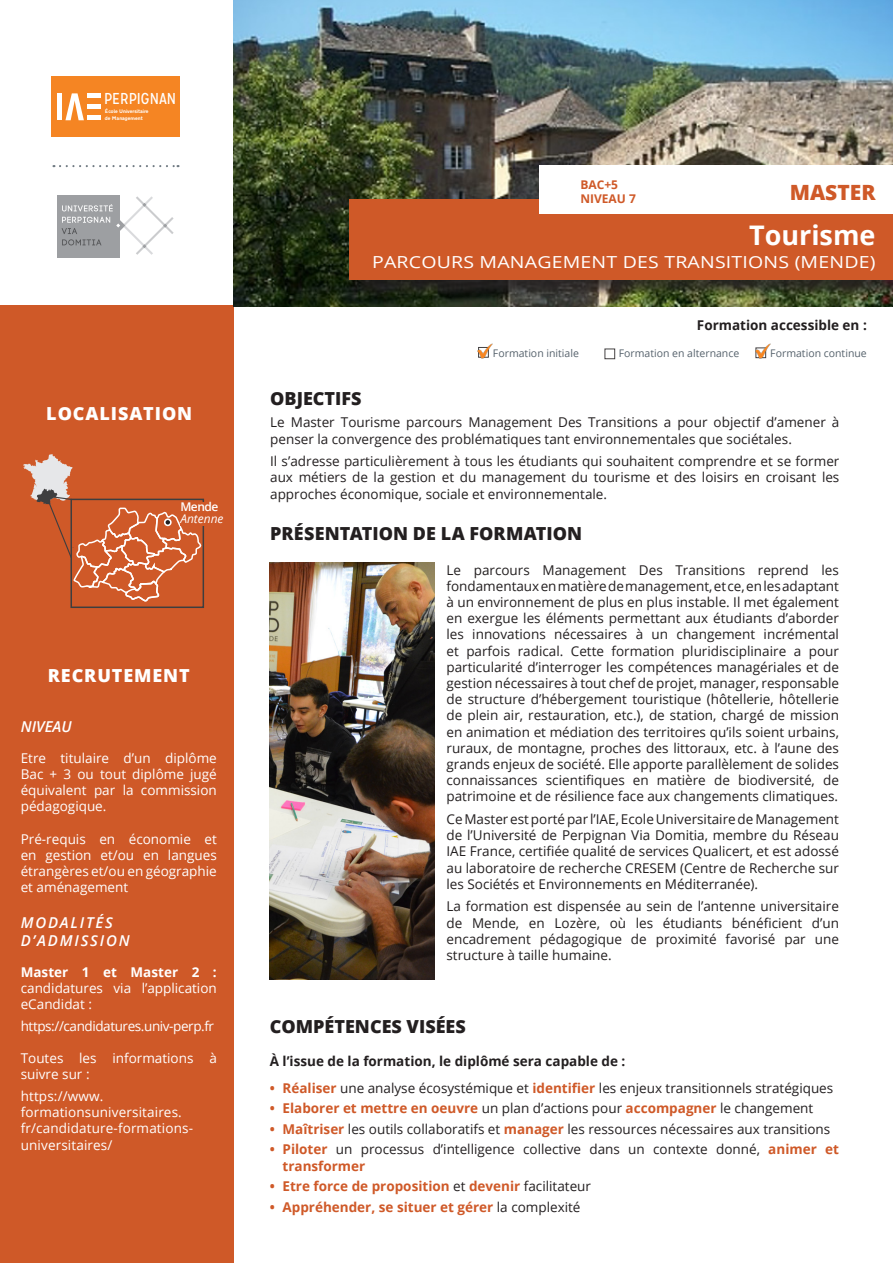
<style>
.page{position:relative;width:893px;height:1263px;background:#fff}
.page>*{position:absolute;margin:0;border:0;box-sizing:border-box;transform-origin:0 0}
.t1{font:700 27px "Open Sans";color:#fff}
.t2{font:800 21px "Open Sans";color:#cf5928}
.t3{font:800 18px "Open Sans";color:#231f20}
.t4{font:800 18px "Open Sans";letter-spacing:.05em;color:#fff}
.t5{font:16.65px "Open Sans";letter-spacing:.01em;color:#fff;scale:1.18 1}
.t6{font:15.75px "Mission Gothic";color:#fff}
.t7{font:italic 600 15px/18px "Open Sans";letter-spacing:.12em;color:#fff}
.t8{font:13.5px/16.2px "Open Sans";color:#231f20;text-align:justify}
.t9{font:13.5px/16.2px "Open Sans";color:#fff;text-align:justify}
.t10{font:700 13.5px "Open Sans";color:#cf5928}
.t11{font:700 13.5px "Open Sans";color:#231f20}
.t12{font:13.5px "Open Sans";letter-spacing:-.03em;color:#fff}
.t13{font:700 12px "Open Sans";color:#cf5928}
.t14{font:italic 12px "Open Sans";color:#fff}
.t15{font:600 12px "Open Sans";letter-spacing:-.04em;color:#fff}
.t16{font:10.5px "Open Sans";color:#56626c}
.t17{font:700 5.4px/7.4px "Transport D";letter-spacing:-.015em;color:#fff}
.s1{font-weight:700}
.s2{font-weight:700;color:#cf5928}
.s3{font-weight:400;color:#231f20}
</style>
<div class="page">
<div style="left:0;top:306px;width:234px;height:957px;background:#cf5928"></div>
<img style="left:234px;top:0;width:659px;height:307px">
<div style="left:352px;top:202px;width:541px;height:96px;background:#231f20;opacity:.75"></div>
<div style="left:350px;top:199px;width:543px;height:81px;background:#cf5928"></div>
<div style="left:540px;top:166px;width:353px;height:48px;background:#fff"></div>
<div style="left:70px;top:499px;width:134px;height:109px;border:2px solid #3e3e3f"></div>
<img style="left:270px;top:563px;width:165px;height:416px">
<img style="left:755px;top:343px;width:15px;height:15px">
<img style="left:478px;top:343px;width:15px;height:15px">
<div style="left:180px;top:502px;width:50px;height:24px;background:#cf5928"></div>
<svg style="left:23px;top:454px;width:179px;height:150px"></svg>
<div style="left:164px;top:518px;width:8px;height:8px;border:2px solid #fff;border-radius:50%"></div>
<div style="left:51px;top:77px;width:129px;height:60px;background:#f58523"></div>
<svg style="left:65px;top:93px;width:19px;height:27px"></svg>
<div style="left:87px;top:93px;width:13px;height:5px;background:#fff"></div>
<div style="left:87px;top:115px;width:13px;height:5px;background:#fff"></div>
<div style="left:87px;top:104px;width:13px;height:5px;background:#fff"></div>
<div style="left:57px;top:93px;width:5px;height:27px;background:#fff"></div>
<svg style="left:60px;top:165px;width:119px;height:2px"></svg>
<div style="left:57px;top:195px;width:62px;height:62px;background:#9d9fa2"></div>
<svg style="left:62px;top:196px;width:112px;height:59px"></svg>
<p class="t6" style="left:104px;top:89px;width:74px">PERPIGNAN</p>
<p class="t17" style="left:105px;top:107px;width:45px">École Universitaire de Management</p>
<p class="t4" style="left:46px;top:400px;width:147px">LOCALISATION</p>
<p class="t15" style="left:180px;top:499px;width:40px">Mende</p>
<p class="t14" style="left:180px;top:511px;width:45px">Antenne</p>
<p class="t4" style="left:48px;top:661px;width:144px">RECRUTEMENT</p>
<p class="t7" style="left:21px;top:717px;width:52px">NIVEAU</p>
<p class="t9" style="left:21px;top:749px;width:198px">Etre titulaire d’un diplôme Bac + 3 ou tout diplôme jugé équivalent par la commission pédagogique.</p>
<p class="t9" style="left:21px;top:830px;width:198px">Pré-requis en économie et en gestion et/ou en langues étrangères et/ou en géographie et aménagement</p>
<p class="t7" style="left:21px;top:913px;width:110px">MODALITÉS<br>D’ADMISSION</p>
<p class="t9" style="left:21px;top:963px;width:198px"><span class="s1">Master 1 et Master 2 : </span>candidatures via l’application eCandidat :</p>
<p class="t12" style="left:21px;top:1016px;width:195px">https://candidatures.univ-perp.fr</p>
<p class="t9" style="left:21px;top:1050px;width:198px">Toutes les informations à suivre sur :</p>
<p class="t9" style="left:21px;top:1087px;width:174px;text-align:left">https://www. formationsuniversitaires. fr/candidature-formations&shy;universitaires/</p>
<p class="t13" style="left:580px;top:176px;width:39px">BAC+5</p>
<p class="t13" style="left:580px;top:191px;width:57px">NIVEAU 7</p>
<p class="t2" style="left:790px;top:177px;width:87px">MASTER</p>
<p class="t1" style="left:749px;top:216px;width:128px">Tourisme</p>
<p class="t5" style="left:372px;top:250px;width:428px">PARCOURS MANAGEMENT DES TRANSITIONS (MENDE)</p>
<p class="t11" style="left:697px;top:316px;width:171px">Formation accessible en :</p>
<p class="t3" style="left:270px;top:385px;width:93px">OBJECTIFS</p>
<p class="t16" style="left:493px;top:346px;width:88px">Formation initiale</p>
<p class="t16" style="left:619px;top:346px;width:122px">Formation en alternance</p>
<p class="t16" style="left:770px;top:346px;width:98px">Formation continue</p>
<p class="t8" style="left:270px;top:414px;width:571px">Le Master Tourisme parcours Management Des Transitions a pour objectif d’amener à penser la convergence des problématiques tant environnementales que sociétales.</p>
<p class="t8" style="left:270px;top:453px;width:571px">Il s’adresse particulièrement à tous les étudiants qui souhaitent comprendre et se former aux métiers de la gestion et du management du tourisme et des loisirs en croisant les approches économique, sociale et environnementale.</p>
<p class="t3" style="left:270px;top:519px;width:314px">PRÉSENTATION DE LA FORMATION</p>
<p class="t8" style="left:446px;top:561px;width:394px">Le parcours Management Des Transitions reprend les fondamentaux en matière de management, et ce, en les adaptant à un environnement de plus en plus instable. Il met également en exergue les éléments permettant aux étudiants d’aborder les innovations nécessaires à un changement incrémental et parfois radical. Cette formation pluridisciplinaire a pour particularité d’interroger les compétences managériales et de gestion nécessaires à tout chef de projet, manager, responsable de structure d’hébergement touristique (hôtellerie, hôtellerie de plein air, restauration, etc.), de station, chargé de mission en animation et médiation des territoires qu’ils soient urbains, ruraux, de montagne, proches des littoraux, etc. à l’aune des grands enjeux de société. Elle apporte parallèlement de solides connaissances scientifiques en matière de biodiversité, de patrimoine et de résilience face aux changements climatiques.</p>
<p class="t8" style="left:446px;top:811px;width:394px">Ce Master est porté par l’IAE, Ecole Universitaire de Management de l’Université de Perpignan Via Domitia, membre du Réseau IAE France, certifiée qualité de services Qualicert, et est adossé au laboratoire de recherche CRESEM (Centre de Recherche sur les Sociétés et Environnements en Méditerranée).</p>
<p class="t8" style="left:446px;top:898px;width:394px">La formation est dispensée au sein de l’antenne universitaire de Mende, en Lozère, où les étudiants bénéficient d’un encadrement pédagogique de proximité favorisé par une structure à taille humaine.</p>
<p class="t3" style="left:270px;top:1012px;width:198px">COMPÉTENCES VISÉES</p>
<p class="t11" style="left:270px;top:1051px;width:357px">À l’issue de la formation, le diplômé sera capable de :</p>
<p class="t8" style="left:270px;top:1080px;width:565px"><span class="s2">• Réaliser</span> une analyse écosystémique et <span class="s2">identifier</span> les enjeux transitionnels stratégiques</p>
<p class="t10" style="left:270px;top:1099px;width:545px">• Elaborer et mettre en oeuvre <span class="s3">un plan d’actions pour</span> accompagner <span class="s3">le changement</span></p>
<p class="t8" style="left:270px;top:1120px;width:562px"><span class="s2">• Maîtriser</span> les outils collaboratifs et <span class="s2">manager</span> les ressources nécessaires aux transitions</p>
<p class="t8" style="left:282px;top:1141px;width:558px;text-indent:-13px"><span class="s2">• Piloter</span> un processus d’intelligence collective dans un contexte donné, <span class="s2">animer et transformer</span></p>
<p class="t10" style="left:270px;top:1176px;width:323px">• Etre force de proposition <span class="s3">et</span> devenir <span class="s3">facilitateur</span></p>
<p class="t10" style="left:270px;top:1197px;width:312px">• Appréhender, se situer et gérer <span class="s3">la complexité</span></p>
</div>
